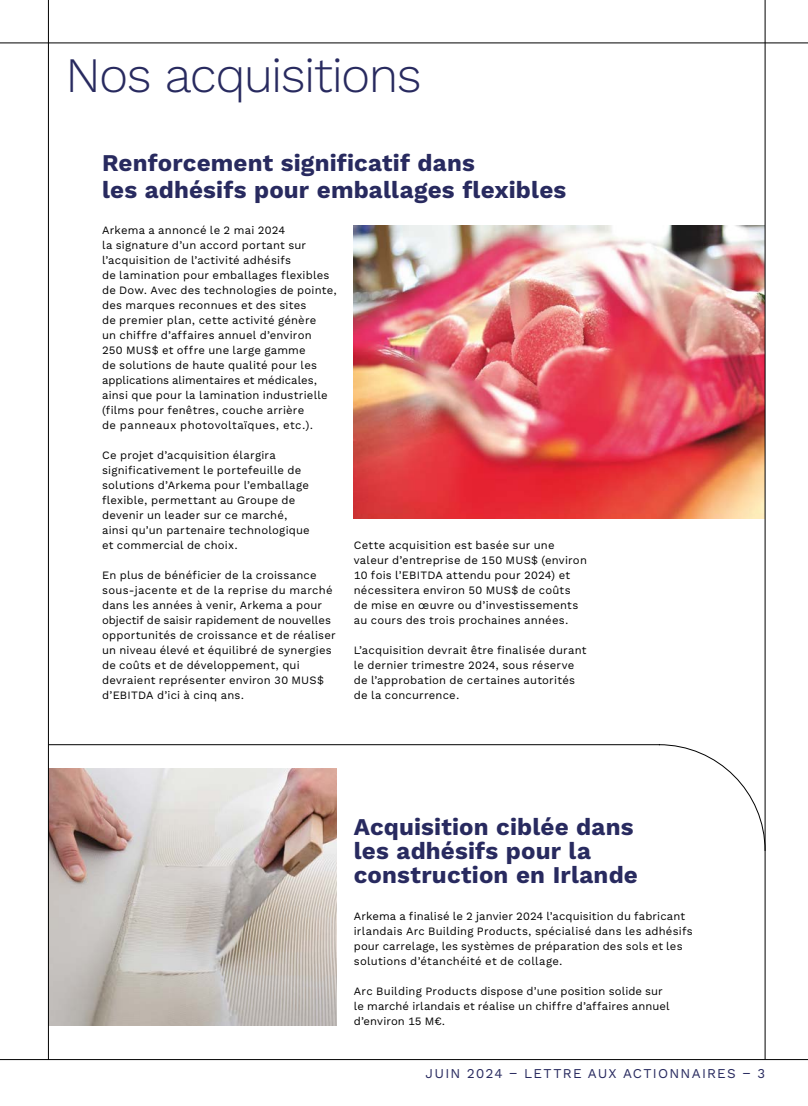
<style>
.page{position:relative;width:808px;height:1106px;background:#fff}
.page>*{position:absolute;margin:0;border:0;box-sizing:border-box;transform-origin:0 0}
.t1{font:300 49.5px "Work Sans";letter-spacing:-.035em;color:#282a5f}
.t2{font:700 24px/24px "Work Sans";letter-spacing:.005em;color:#282a5f}
.t3{font:13.5px "Work Sans";letter-spacing:.09em;color:#282a5f}
.t4{font:11.25px/15px "Work Sans";letter-spacing:.02em;color:#000}
</style>
<div class="page">
<img style="left:354px;top:226px;width:411px;height:293px">
<img style="left:49px;top:768px;width:288px;height:257px">
<hr style="left:0;top:43px;width:808px;height:1px;background:#000">
<hr style="left:0;top:1059px;width:808px;height:1px;background:#000">
<hr style="left:765px;top:0;width:1px;height:1059px;background:#000">
<hr style="left:48px;top:0;width:1px;height:1059px;background:#000">
<hr style="left:48px;top:744px;width:612px;height:1px;background:#000">
<svg style="left:658px;top:744px;width:108px;height:107px"></svg>
<h1 class="t1" style="left:65px;top:46px;width:358px">Nos acquisitions</h1>
<h2 class="t2" style="left:102px;top:150px;width:466px;line-height:27px">Renforcement significatif dans<br>les adhésifs pour emballages flexibles</h2>
<p class="t4" style="left:102px;top:223px;width:236px">Arkema a annoncé le 2 mai 2024<br>la signature d’un accord portant sur l’acquisition de l’activité adhésifs<br>de lamination pour emballages flexibles de Dow. Avec des technologies de pointe, des marques reconnues et des sites<br>de premier plan, cette activité génère<br>un chiffre d’affaires annuel d’environ<br>250 MUS$ et offre une large gamme<br>de solutions de haute qualité pour les applications alimentaires et médicales, ainsi que pour la lamination industrielle (films pour fenêtres, couche arrière<br>de panneaux photovoltaïques, etc.).</p>
<p class="t4" style="left:102px;top:448px;width:209px">Ce projet d’acquisition élargira significativement le portefeuille de solutions d’Arkema pour l’emballage flexible, permettant au Groupe de devenir un leader sur ce marché, ainsi qu’un partenaire technologique et commercial de choix.</p>
<p class="t4" style="left:102px;top:568px;width:235px">En plus de bénéficier de la croissance sous-jacente et de la reprise du marché dans les années à venir, Arkema a pour objectif de saisir rapidement de nouvelles opportunités de croissance et de réaliser un niveau élevé et équilibré de synergies de coûts et de développement, qui devraient représenter environ 30 MUS$ d’EBITDA d’ici à cinq ans.</p>
<p class="t4" style="left:354px;top:538px;width:235px">Cette acquisition est basée sur une valeur d’entreprise de 150 MUS$ (environ 10 fois l’EBITDA attendu pour 2024) et nécessitera environ 50 MUS$ de coûts de mise en œuvre ou d’investissements au cours des trois prochaines années.</p>
<p class="t4" style="left:354px;top:643px;width:234px">L’acquisition devrait être finalisée durant le dernier trimestre 2024, sous réserve de l’approbation de certaines autorités de la concurrence.</p>
<h2 class="t2" style="left:354px;top:816px;width:286px">Acquisition ciblée dans les adhésifs pour la construction en Irlande</h2>
<p class="t4" style="left:354px;top:908px;width:341px">Arkema a finalisé le 2 janvier 2024 l’acquisition du fabricant irlandais Arc Building Products, spécialisé dans les adhésifs pour carrelage, les systèmes de préparation des sols et les solutions d’étanchéité et de collage.</p>
<p class="t4" style="left:354px;top:983px;width:317px">Arc Building Products dispose d’une position solide sur le marché irlandais et réalise un chiffre d’affaires annuel d’environ 15 M€.</p>
<p class="t3" style="left:426px;top:1065px;width:341px">JUIN 2024 – LETTRE AUX ACTIONNAIRES – 3</p>
</div>
